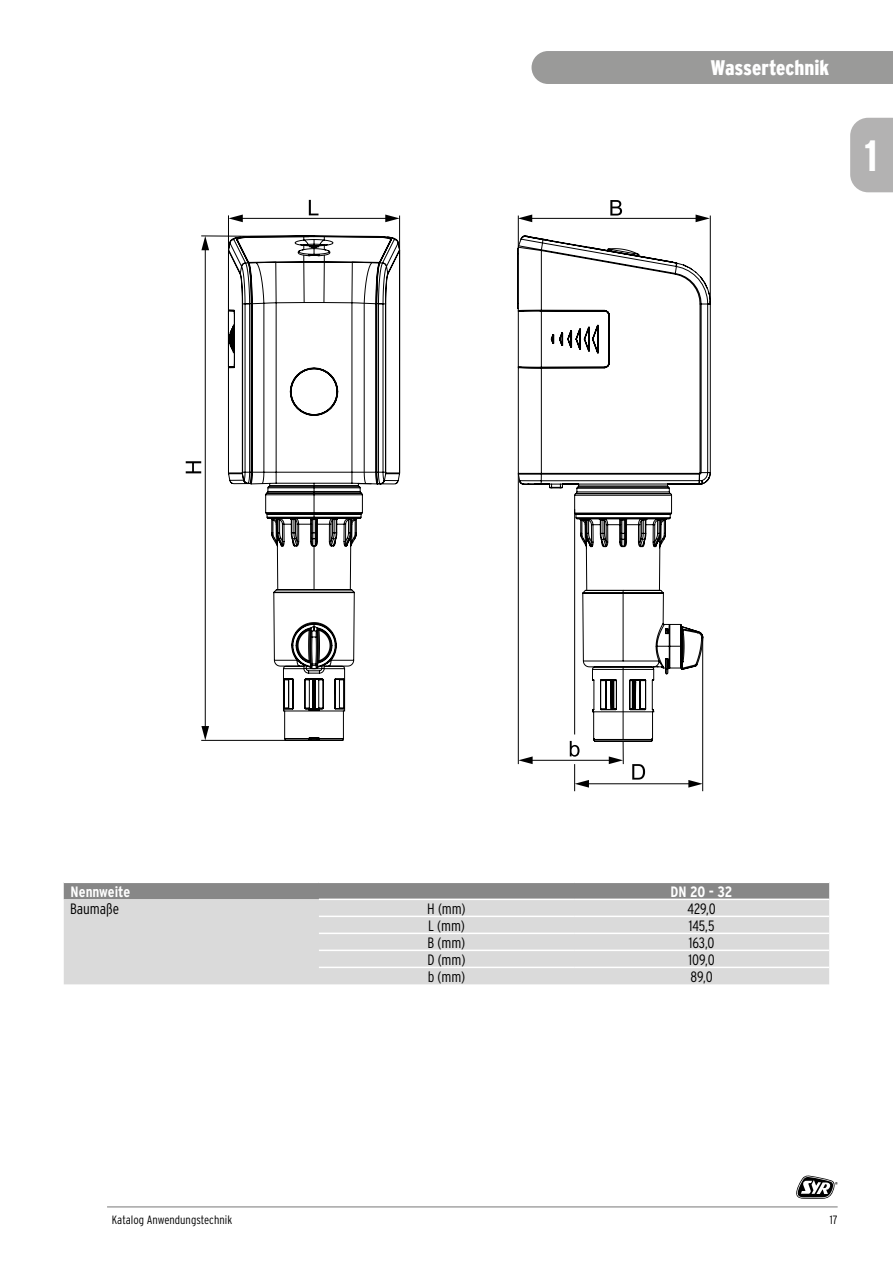
<style>
.page{position:relative;width:893px;height:1263px;background:#fff}
.page>*{position:absolute;margin:0;border:0;box-sizing:border-box;transform-origin:0 0}
.t1{font:700 condensed 43.8px "Interstate";color:#fff}
.t2{font:900 condensed 21px "Interstate";color:#fff}
.t3{font:300 condensed 15px "Interstate";color:#000}
.t4{font:700 condensed 15px "Interstate";color:#fff}
.t5{font:300 condensed 12px "Interstate";color:#000}
</style>
<div class="page">
<div style="left:64px;top:883px;width:765px;height:16px;background:#878787"></div>
<div style="left:64px;top:899px;width:765px;height:85px;background:#dadada"></div>
<hr style="left:319px;top:898px;width:255px;height:2px;background:#fff">
<hr style="left:574px;top:898px;width:255px;height:2px;background:#fff">
<hr style="left:319px;top:915px;width:255px;height:2px;background:#fff">
<hr style="left:574px;top:915px;width:255px;height:2px;background:#fff">
<hr style="left:319px;top:932px;width:255px;height:2px;background:#fff">
<hr style="left:574px;top:932px;width:255px;height:2px;background:#fff">
<hr style="left:319px;top:949px;width:255px;height:2px;background:#fff">
<hr style="left:574px;top:949px;width:255px;height:2px;background:#fff">
<hr style="left:319px;top:967px;width:255px;height:1px;background:#fff">
<hr style="left:574px;top:967px;width:255px;height:1px;background:#fff">
<svg style="left:310px;top:235px;width:394px;height:548px"></svg>
<svg style="left:517px;top:566px;width:155px;height:174px"></svg>
<svg style="left:517px;top:235px;width:194px;height:331px"></svg>
<hr style="left:228px;top:215px;width:1px;height:35px;background:#000">
<hr style="left:399px;top:216px;width:1px;height:34px;background:#000">
<hr style="left:236px;top:218px;width:156px;height:1px;background:#000">
<svg style="left:228px;top:215px;width:15px;height:7px"></svg>
<svg style="left:385px;top:215px;width:15px;height:7px"></svg>
<hr style="left:574px;top:509px;width:1px;height:225px;background:#000">
<hr style="left:702px;top:636px;width:1px;height:155px;background:#000">
<hr style="left:582px;top:783px;width:113px;height:1px;background:#000">
<svg style="left:688px;top:780px;width:15px;height:8px"></svg>
<hr style="left:518px;top:473px;width:1px;height:291px;background:#000">
<hr style="left:525px;top:760px;width:91px;height:1px;background:#000">
<svg style="left:518px;top:756px;width:15px;height:8px"></svg>
<svg style="left:609px;top:741px;width:15px;height:23px"></svg>
<svg style="left:574px;top:764px;width:15px;height:27px"></svg>
<svg style="left:570px;top:741px;width:9px;height:16px"></svg>
<svg style="left:632px;top:764px;width:13px;height:16px"></svg>
<hr style="left:518px;top:216px;width:1px;height:33px;background:#000">
<hr style="left:710px;top:216px;width:1px;height:88px;background:#000">
<hr style="left:525px;top:218px;width:178px;height:1px;background:#000">
<svg style="left:518px;top:215px;width:14px;height:7px"></svg>
<svg style="left:696px;top:215px;width:14px;height:7px"></svg>
<svg style="left:201px;top:235px;width:109px;height:506px"></svg>
<svg style="left:201px;top:236px;width:8px;height:14px"></svg>
<svg style="left:201px;top:726px;width:8px;height:14px"></svg>
<svg style="left:186px;top:461px;width:15px;height:12px"></svg>
<svg style="left:309px;top:200px;width:9px;height:15px"></svg>
<svg style="left:610px;top:200px;width:12px;height:16px"></svg>
<svg style="left:796px;top:1175px;width:42px;height:24px"></svg>
<hr style="left:107px;top:1206px;width:731px;height:1px;background:#000">
<div style="left:850px;top:118px;width:43px;height:74px;background:#b3b2b2"></div>
<div style="left:531px;top:51px;width:362px;height:33px;background:#9a9a99"></div>
<h2 class="t2" style="left:710px;top:56px;width:120px">Wassertechnik</h2>
<h1 class="t1" style="left:865px;top:129px;width:15px">1</h1>
<p class="t4" style="left:71px;top:883px;width:61px">Nennweite</p>
<p class="t4" style="left:671px;top:882px;width:63px">DN 20 - 32</p>
<p class="t3" style="left:70px;top:899px;width:51px">Baumaße</p>
<p class="t3" style="left:427px;top:899px;width:40px">H (mm)</p>
<p class="t3" style="left:687px;top:899px;width:30px">429,0</p>
<p class="t3" style="left:428px;top:916px;width:38px">L (mm)</p>
<p class="t3" style="left:689px;top:916px;width:27px">145,5</p>
<p class="t3" style="left:428px;top:933px;width:39px">B (mm)</p>
<p class="t3" style="left:689px;top:933px;width:27px">163,0</p>
<p class="t3" style="left:427px;top:950px;width:39px">D (mm)</p>
<p class="t3" style="left:688px;top:950px;width:28px">109,0</p>
<p class="t3" style="left:428px;top:968px;width:39px">b (mm)</p>
<p class="t3" style="left:690px;top:968px;width:24px">89,0</p>
<p class="t5" style="left:112px;top:1212px;width:122px">Katalog Anwendungstechnik</p>
<p class="t5" style="left:830px;top:1212px;width:9px">17</p>
</div>
